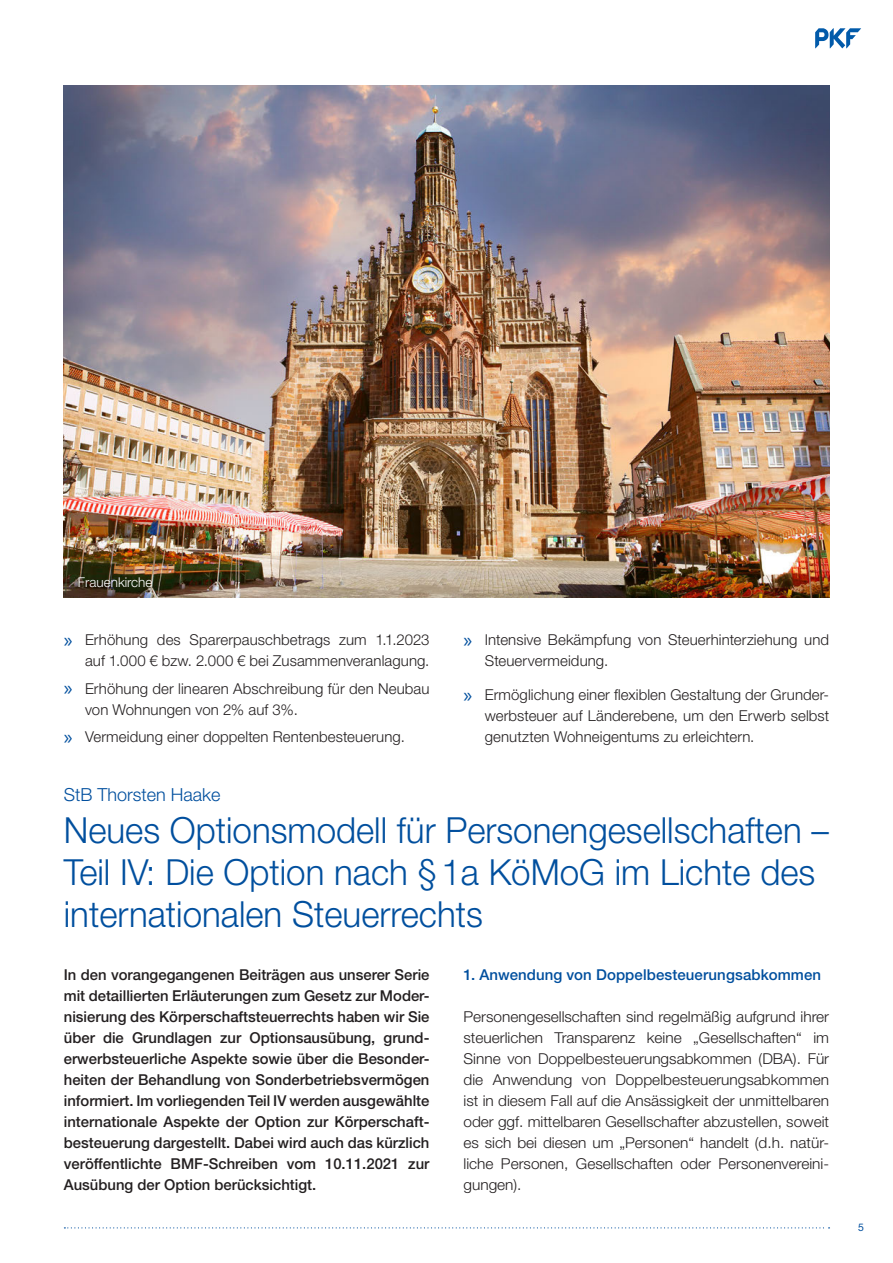
<style>
.page{position:relative;width:893px;height:1263px;background:#fff}
.page>*{position:absolute;margin:0;border:0;box-sizing:border-box;transform-origin:0 0}
.t1{font:300 36px/42px "Helvetica Neue LT";color:#014f9e}
.t2{font:300 18px "Helvetica Neue LT";color:#014f9e}
.Copy_Fließtext{font:300 15px/21px "Helvetica Neue LT";letter-spacing:.005em;color:#231f20}
.Copy_Fließtext-2{font:500 15px/21px "Helvetica Neue LT";color:#231f20;text-align:justify}
.Zwischentitel{font:500 15px "Helvetica Neue LT";letter-spacing:.005em;color:#014f9e}
.t3{font:300 13.5px "Helvetica Neue LT";color:#fff}
.t4{font:10.5px "Helvetica Neue LT";color:#014f9e}
.s1{font-family:"Myriad Pro";font-weight:400;font-size:21px;color:#014f9e}
</style>
<div class="page">
<img style="left:64px;top:85px;width:765px;height:512px">
<svg style="left:815px;top:28px;width:46px;height:20px"></svg>
<svg style="left:64px;top:1227px;width:766px;height:1px"></svg>
<p class="t3" style="left:78px;top:574px;width:76px">Frauenkirche</p>
<p class="Copy_Fließtext" style="left:64px;top:629px;width:367px;text-align:right"><span class="s1">»</span> Erhöhung des Sparerpauschbetrags zum 1.1.2023 auf 1.000 € bzw. 2.000 € bei Zusammenveranlagung.</p>
<p class="Copy_Fließtext" style="left:85px;top:678px;width:346px;text-indent:-21px"><span class="s1">»</span> Erhöhung der linearen Abschreibung für den Neubau von Wohnungen von 2% auf 3%.</p>
<p class="Copy_Fließtext" style="left:64px;top:726px;width:343px"><span class="s1">»</span> Vermeidung einer doppelten Rentenbesteuerung.</p>
<p class="Copy_Fließtext" style="left:485px;top:629px;width:346px;text-indent:-21px"><span class="s1">»</span> Intensive Bekämpfung von Steuerhinterziehung und<br>Steuervermeidung.</p>
<p class="Copy_Fließtext" style="left:485px;top:684px;width:346px;text-align:justify;text-indent:-21px"><span class="s1">»</span> Ermöglichung einer flexiblen Gestaltung der Grunder&shy;werbsteuer auf Länderebene, um den Erwerb selbst genutzten Wohneigentums zu erleichtern.</p>
<p class="t2" style="left:64px;top:783px;width:158px">StB Thorsten Haake</p>
<p class="t1" style="left:64px;top:808px;width:767px">Neues Optionsmodell für Personengesellschaften –<br>Teil IV: Die Option nach §1a KöMoG im Lichte des internationalen Steuerrechts</p>
<p class="Copy_Fließtext-2" style="left:64px;top:964px;width:367px">In den vorangegangenen Beiträgen aus unserer Serie mit detaillierten Erläuterungen zum Gesetz zur Moder&shy;nisierung des Körperschaftsteuerrechts haben wir Sie über die Grundlagen zur Optionsausübung, grund&shy;erwerbsteuerliche Aspekte sowie über die Besonder&shy;heiten der Behandlung von Sonderbetriebsvermögen informiert. Im vorliegenden Teil IV werden ausgewählte internationale Aspekte der Option zur Körperschaft&shy;besteuerung dargestellt. Dabei wird auch das kürzlich veröffentlichte BMF-Schreiben vom 10.11.2021 zur Ausübung der Option berücksichtigt.</p>
<p class="Zwischentitel" style="left:464px;top:965px;width:359px">1. Anwendung von Doppelbesteuerungsabkommen</p>
<p class="Copy_Fließtext" style="left:464px;top:1005px;width:367px;text-align:justify">Personengesellschaften sind regelmäßig aufgrund ihrer steuerlichen Transparenz keine „Gesellschaften“ im Sinne von Doppelbesteuerungsabkommen (DBA). Für die Anwendung von Doppelbesteuerungsabkommen ist in diesem Fall auf die Ansässigkeit der unmittelbaren oder ggf. mittelbaren Gesellschafter abzustellen, soweit es sich bei diesen um „Personen“ handelt (d.h. natür&shy;liche Personen, Gesellschaften oder Personenvereini&shy;gungen).</p>
<p class="t4" style="left:858px;top:1221px;width:7px">5</p>
</div>
